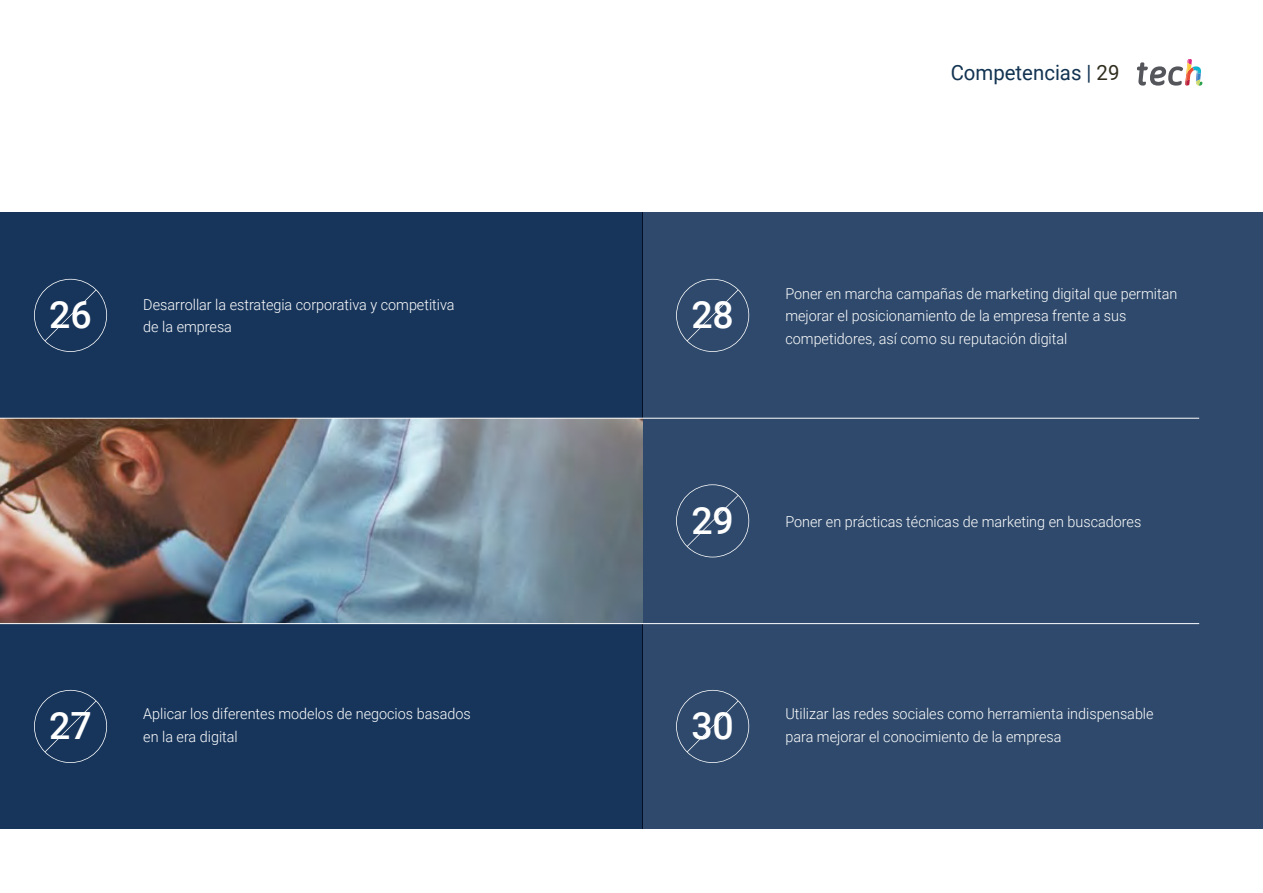
<style>
.page{position:relative;width:1263px;height:893px;background:#fff}
.page>*{position:absolute;margin:0;border:0;box-sizing:border-box;transform-origin:0 0}
.t1{font:500 37.5px "Roboto";color:#fff}
.t2{font:21px "Roboto";color:#123352}
.t3{font:300 15px/22.5px "Roboto";color:#fff;scale:.96 1}
.s1{color:#312e20}
</style>
<div class="page">
<div style="left:0;top:213px;width:642px;height:616px;background:#17355b"></div>
<div style="left:642px;top:213px;width:621px;height:616px;background:#2e496b"></div>
<svg style="left:676px;top:279px;width:73px;height:73px"></svg>
<svg style="left:676px;top:484px;width:73px;height:73px"></svg>
<svg style="left:34px;top:279px;width:73px;height:73px"></svg>
<svg style="left:676px;top:690px;width:73px;height:73px"></svg>
<img style="left:0;top:419px;width:642px;height:204px">
<svg style="left:34px;top:690px;width:73px;height:73px"></svg>
<hr style="left:0;top:418px;width:1199px;height:1px;background:#fff">
<hr style="left:0;top:623px;width:1199px;height:1px;background:#fff">
<svg style="left:1137px;top:59px;width:65px;height:27px"></svg>
<h2 class="t2" style="left:951px;top:57px;width:170px">Competencias | <span class="s1">29</span></h2>
<h1 class="t1" style="left:49px;top:288px;width:44px">26</h1>
<p class="t3" style="left:143px;top:293px;width:326px">Desarrollar la estrategia corporativa y competitiva de la empresa</p>
<h1 class="t1" style="left:691px;top:288px;width:44px">28</h1>
<p class="t3" style="left:785px;top:281px;width:410px">Poner en marcha campañas de marketing digital que permitan mejorar el posicionamiento de la empresa frente a sus competidores, así como su reputación digital</p>
<h1 class="t1" style="left:691px;top:494px;width:44px">29</h1>
<p class="t3" style="left:785px;top:509px;width:372px">Poner en prácticas técnicas de marketing en buscadores</p>
<p class="t3" style="left:143px;top:702px;width:343px">Aplicar los diferentes modelos de negocios basados en la era digital</p>
<h1 class="t1" style="left:49px;top:699px;width:44px">27</h1>
<h1 class="t1" style="left:691px;top:699px;width:44px">30</h1>
<p class="t3" style="left:785px;top:702px;width:385px">Utilizar las redes sociales como herramienta indispensable para mejorar el conocimiento de la empresa</p>
</div>
